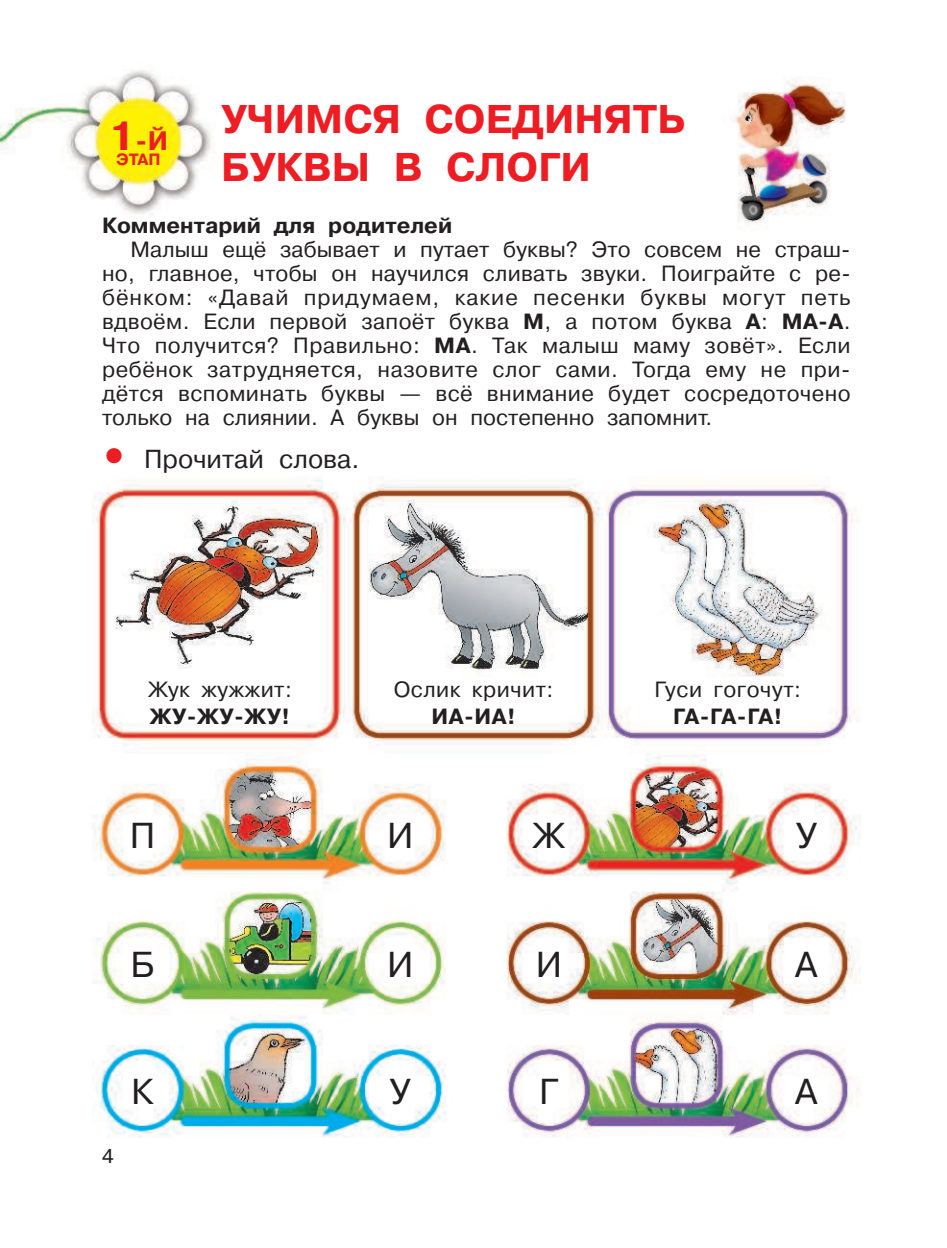
<style>
.page{position:relative;width:947px;height:1248px;background:#fff}
.page>*{position:absolute;margin:0;border:0;box-sizing:border-box;transform-origin:0 0}
.t1{font:700 40px/48px "Pragmatica C";color:#ee1d24}
.t2{font:36px "Pragmatica C";color:#231f20}
.t3{font:700 26.6px "Pragmatica C";color:#ee1d24}
.t4{font:26px "Pragmatica C";color:#231f20}
.t5{font:22px/24px "Pragmatica C";color:#231f20;text-align:justify}
.t6{font:700 22px "Pragmatica C";color:#231f20}
.t7{font:22px "Pragmatica C";letter-spacing:.025em;color:#231f20}
.t8{font:20px "Pragmatica C";color:#231f20}
.t9{font:700 16.4px "Pragmatica C";color:#ee1d24}
.s1{font-size:40.6px}
.s2{font-weight:700}
.s3{color:#ee1d23}
</style>
<div class="page">
<img style="left:0;top:70px;width:861px;height:1068px">
<p class="t3" style="left:109px;top:127px;width:61px"><span class="s1">1</span>-Й</p>
<p class="t9" style="left:116px;top:151px;width:46px">ЭТАП</p>
<h1 class="t1" style="left:221px;top:95px;width:466px">УЧИМСЯ СОЕДИНЯТЬ<br>БУКВЫ В СЛОГИ</h1>
<p class="t6" style="left:102px;top:213px;width:352px">Комментарий для родителей</p>
<p class="t5" style="left:102px;top:238px;width:750px;text-indent:28px">Малыш ещё забывает и путает буквы? Это совсем не страш&shy;но, главное, чтобы он научился сливать звуки. Поиграйте с ре&shy;бёнком: «Давай придумаем, какие песенки буквы могут петь вдвоём. Если первой запоёт буква <span class="s2">М</span>, а потом буква <span class="s2">А</span>: <span class="s2">МА-А</span>.<br>Что получится? Правильно: <span class="s2">МА</span>. Так малыш маму зовёт». Если ребёнок затрудняется, назовите слог сами. Тогда ему не при&shy;дётся вспоминать буквы — всё внимание будет сосредоточено только на слиянии. А буквы он постепенно запомнит.</p>
<p class="t4" style="left:104px;top:449px;width:257px"><span class="s3">•</span> Прочитай слова.</p>
<p class="t7" style="left:148px;top:681px;width:145px">Жук жужжит:</p>
<p class="t6" style="left:150px;top:704px;width:142px">ЖУ-ЖУ-ЖУ!</p>
<p class="t7" style="left:394px;top:681px;width:161px">Ослик кричит:</p>
<p class="t6" style="left:431px;top:704px;width:86px">ИА-ИА!</p>
<p class="t7" style="left:655px;top:681px;width:148px">Гуси гогочут:</p>
<p class="t6" style="left:673px;top:704px;width:111px">ГА-ГА-ГА!</p>
<h2 class="t2" style="left:130px;top:821px;width:27px">П</h2>
<h2 class="t2" style="left:387px;top:821px;width:28px">И</h2>
<h2 class="t2" style="left:131px;top:950px;width:26px">Б</h2>
<h2 class="t2" style="left:387px;top:950px;width:28px">И</h2>
<p class="t8" style="left:102px;top:1147px;width:13px">4</p>
<h2 class="t2" style="left:131px;top:1077px;width:24px">К</h2>
<h2 class="t2" style="left:390px;top:1077px;width:23px">У</h2>
<h2 class="t2" style="left:532px;top:821px;width:34px">Ж</h2>
<h2 class="t2" style="left:796px;top:821px;width:23px">У</h2>
<h2 class="t2" style="left:536px;top:950px;width:28px">И</h2>
<h2 class="t2" style="left:795px;top:950px;width:24px">А</h2>
<h2 class="t2" style="left:539px;top:1077px;width:21px">Г</h2>
<h2 class="t2" style="left:795px;top:1077px;width:24px">А</h2>
</div>
